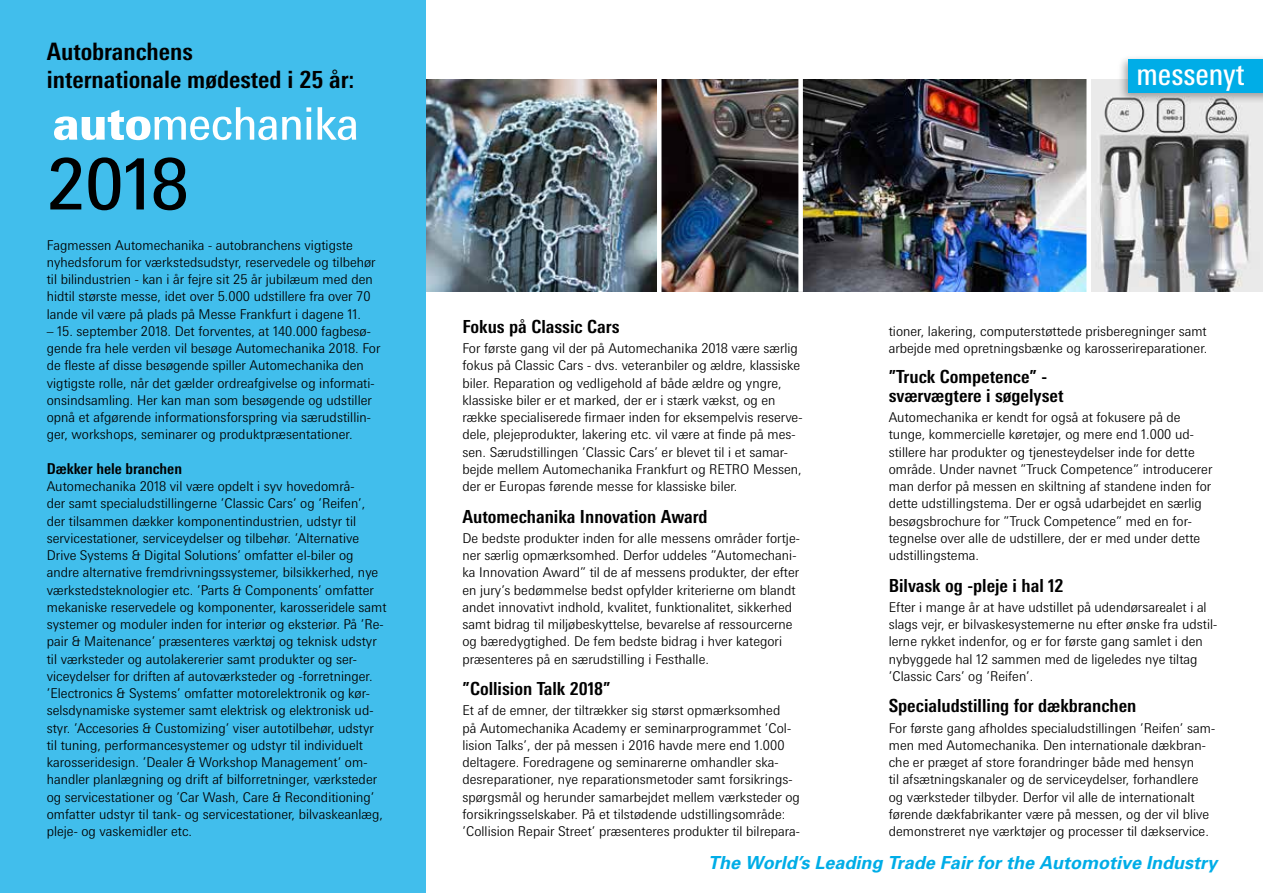
<style>
.page{position:relative;width:1263px;height:893px;background:#fff}
.page>*{position:absolute;margin:0;border:0;box-sizing:border-box;transform-origin:0 0}
.t1{font:71.1px "Messe Univers";color:#000}
.t2{font:condensed 30.6px "Messe Univers";color:#fff}
.t3{font:700 condensed 24px/28.5px "Messe Univers";color:#000}
.t4{font:700 condensed 18px/18.8px "Messe Univers";color:#000}
.t5{font:italic 700 18px "Univers";color:#00ade7}
.t6{font:700 condensed 15px "Messe Univers";color:#000}
.t7{font:300 13.5px/17.2px "Messe Univers";color:#000}
</style>
<div class="page">
<img style="left:425px;top:79px;width:373px;height:213px">
<img style="left:803px;top:79px;width:460px;height:213px">
<div style="left:0;top:0;width:425px;height:893px;background:#41beec"></div>
<div style="left:1117px;top:54px;width:146px;height:50px;background:#000;opacity:.35"></div>
<div style="left:1129px;top:60px;width:134px;height:33px;background:#00ade7"></div>
<hr style="left:657px;top:0;width:4px;height:302px;background:#fff">
<svg style="left:54px;top:107px;width:257px;height:33px"></svg>
<svg style="left:318px;top:107px;width:38px;height:33px"></svg>
<div style="left:1086px;top:0;width:5px;height:306px;background:#fff"></div>
<h3 class="t3" style="left:47px;top:37px;width:309px">Autobranchens<br>internationale mødested i 25 år:</h3>
<h1 class="t1" style="left:47px;top:140px;width:144px">2018</h1>
<p class="t7" style="left:47px;top:236px;width:330px">Fagmessen Automechanika - autobranchens vigtigste nyhedsforum for værkstedsudstyr, reservedele og tilbehør til bilindustrien - kan i år fejre sit 25 år jubilæum med den hidtil største messe, idet over 5.000 udstillere fra over 70 lande vil være på plads på Messe Frankfurt i dagene 11.</p>
<p class="t7" style="left:47px;top:322px;width:335px">– 15. september 2018. Det forventes, at 140.000 fagbesø&shy;gende fra hele verden vil besøge Automechanika 2018. For de fleste af disse besøgende spiller Automechanika den vigtigste rolle, når det gælder ordreafgivelse og informati&shy;onsindsamling. Her kan man som besøgende og udstiller opnå et afgørende informationsforspring via særudstillin&shy;ger, workshops, seminarer og produktpræsentationer.</p>
<p class="t6" style="left:47px;top:459px;width:137px">Dækker hele branchen</p>
<p class="t7" style="left:47px;top:477px;width:341px">Automechanika 2018 vil være opdelt i syv hovedområ-<br>der samt specialudstillingerne ’Classic Cars’ og ’Reifen’, der tilsammen dækker komponentindustrien, udstyr til servicestationer, serviceydelser og tilbehør. ’Alternative Drive Systems &amp; Digital Solutions’ omfatter el-biler og andre alternative fremdrivningssystemer, bilsikkerhed, nye værkstedsteknologier etc. ’Parts &amp; Components’ omfatter mekaniske reservedele og komponenter, karosseridele samt systemer og moduler inden for interiør og eksteriør. På ’Re&shy;pair &amp; Maitenance’ præsenteres værktøj og teknisk udstyr til værksteder og autolakererier samt produkter og ser&shy;viceydelser for driften af autoværksteder og -forretninger. ’Electronics &amp; Systems’ omfatter motorelektronik og kør&shy;selsdynamiske systemer samt elektrisk og elektronisk ud&shy;styr. ’Accesories &amp; Customizing’ viser autotilbehør, udstyr til tuning, performancesystemer og udstyr til individuelt karosseridesign. ’Dealer &amp; Workshop Management’ om&shy;handler planlægning og drift af bilforretninger, værksteder og servicestationer og ’Car Wash, Care &amp; Reconditioning’ omfatter udstyr til tank- og servicestationer, bilvaskeanlæg, pleje- og vaskemidler etc.</p>
<h2 class="t2" style="left:1136px;top:55px;width:110px">messenyt</h2>
<h3 class="t4" style="left:462px;top:317px;width:159px">Fokus på Classic Cars</h3>
<p class="t7" style="left:462px;top:339px;width:341px">For første gang vil der på Automechanika 2018 være særlig fokus på Classic Cars - dvs. veteranbiler og ældre, klassiske biler. Reparation og vedligehold af både ældre og yngre, klassiske biler er et marked, der er i stærk vækst, og en række specialiserede firmaer inden for eksempelvis reserve&shy;dele, plejeprodukter, lakering etc. vil være at finde på mes&shy;sen. Særudstillingen ’Classic Cars’ er blevet til i et samar&shy;bejde mellem Automechanika Frankfurt og RETRO Messen, der er Europas førende messe for klassiske biler.</p>
<h3 class="t4" style="left:462px;top:506px;width:246px">Automechanika Innovation Award</h3>
<p class="t7" style="left:462px;top:529px;width:339px">De bedste produkter inden for alle messens områder fortje&shy;ner særlig opmærksomhed. Derfor uddeles ”Automechani&shy;ka Innovation Award” til de af messens produkter, der efter en jury’s bedømmelse bedst opfylder kriterierne om blandt andet innovativt indhold, kvalitet, funktionalitet, sikkerhed samt bidrag til miljøbeskyttelse, bevarelse af ressourcerne og bæredygtighed. De fem bedste bidrag i hver kategori præsenteres på en særudstilling i Festhalle.</p>
<h3 class="t4" style="left:462px;top:679px;width:150px">”Collision Talk 2018”</h3>
<p class="t7" style="left:462px;top:702px;width:339px">Et af de emner, der tiltrækker sig størst opmærksomhed<br>på Automechanika Academy er seminarprogrammet ’Col&shy;lision Talks’, der på messen i 2016 havde mere end 1.000 deltagere. Foredragene og seminarerne omhandler ska&shy;desreparationer, nye reparationsmetoder samt forsikrings&shy;spørgsmål og herunder samarbejdet mellem værksteder og forsikringsselskaber. På et tilstødende udstillingsområde: ’Collision Repair Street’ præsenteres produkter til bilrepara-</p>
<p class="t7" style="left:889px;top:322px;width:320px">tioner, lakering, computerstøttede prisberegninger samt arbejde med opretningsbænke og karosserireparationer.</p>
<h3 class="t4" style="left:889px;top:367px;width:176px">”Truck Competence” - sværvægtere i søgelyset</h3>
<p class="t7" style="left:889px;top:408px;width:325px">Automechanika er kendt for også at fokusere på de tunge, kommercielle køretøjer, og mere end 1.000 ud&shy;stillere har produkter og tjenesteydelser inde for dette område. Under navnet ”Truck Competence” introducerer man derfor på messen en skiltning af standene inden for dette udstillingstema. Der er også udarbejdet en særlig besøgsbrochure for ”Truck Competence” med en for&shy;tegnelse over alle de udstillere, der er med under dette udstillingstema.</p>
<h3 class="t4" style="left:889px;top:575px;width:176px">Bilvask og -pleje i hal 12</h3>
<p class="t7" style="left:889px;top:598px;width:330px">Efter i mange år at have udstillet på udendørsarealet i al slags vejr, er bilvaskesystemerne nu efter ønske fra udstil&shy;lerne rykket indenfor, og er for første gang samlet i den nybyggede hal 12 sammen med de ligeledes nye tiltag ’Classic Cars’ og ’Reifen’.</p>
<h3 class="t4" style="left:889px;top:696px;width:249px">Specialudstilling for dækbranchen</h3>
<p class="t7" style="left:889px;top:719px;width:328px">For første gang afholdes specialudstillingen ’Reifen’ sam&shy;men med Automechanika. Den internationale dækbran&shy;che er præget af store forandringer både med hensyn<br>til afsætningskanaler og de serviceydelser, forhandlere og værksteder tilbyder. Derfor vil alle de internationalt førende dækfabrikanter være på messen, og der vil blive demonstreret nye værktøjer og processer til dækservice.</p>
<h3 class="t5" style="left:708px;top:851px;width:510px">The World’s Leading Trade Fair for the Automotive Industry</h3>
</div>
